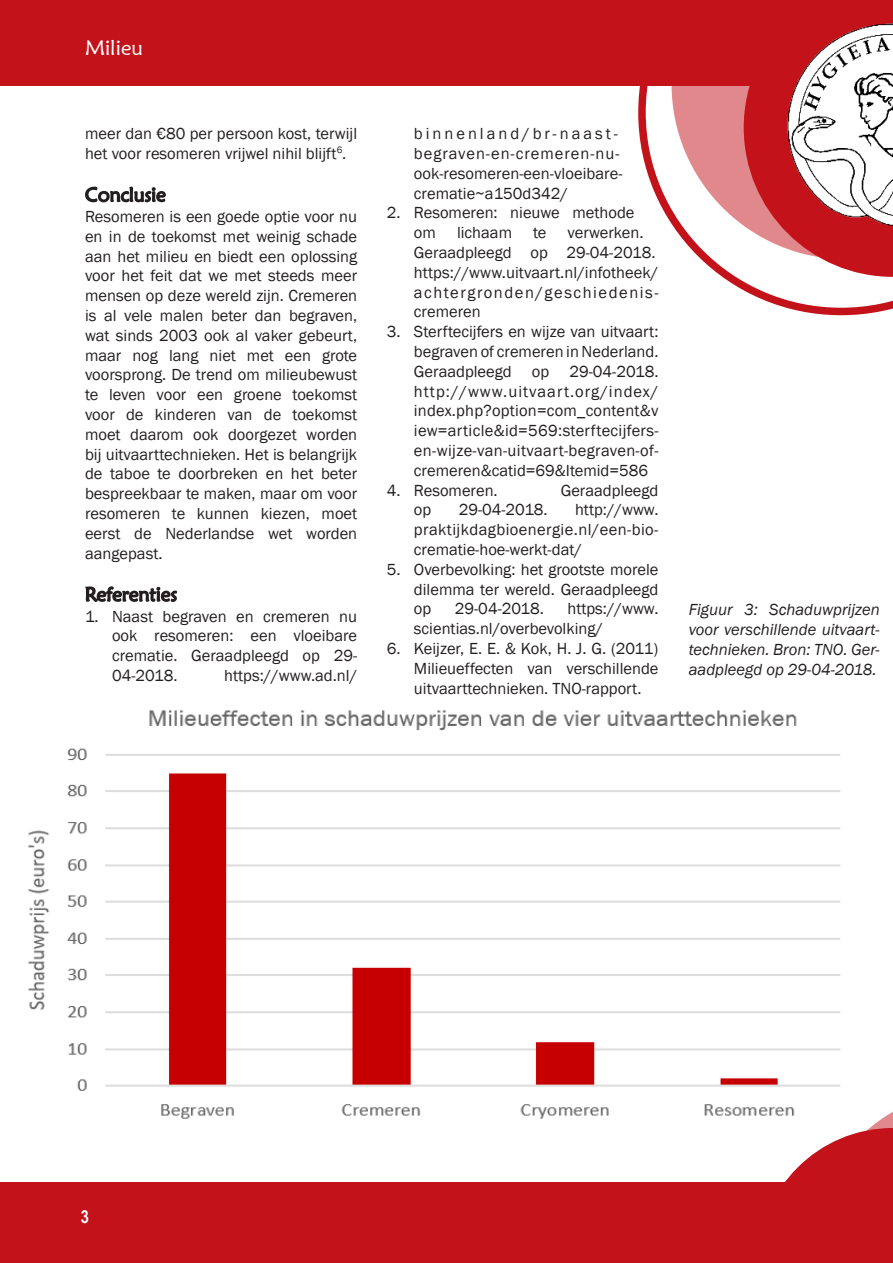
<style>
.page{position:relative;width:893px;height:1263px;background:#fff}
.page>*{position:absolute;margin:0;border:0;box-sizing:border-box;transform-origin:0 0}
.t1{font:21px "Maiandra GD";color:#fff}
.t2{font:700 18px "Arial Narrow";color:#fff}
.t3{font:16.5px/19.8px "Franklin Gothic";color:#231f20;text-align:justify}
.t4{font:italic 16.5px/19.8px "Franklin Gothic";color:#231f20;text-align:justify}
</style>
<div class="page">
<svg style="left:638px;top:85px;width:255px;height:230px"></svg>
<svg style="left:671px;top:85px;width:73px;height:174px;fill:#e1888c"></svg>
<svg style="left:744px;top:85px;width:149px;height:192px"></svg>
<div style="left:0;top:0;width:893px;height:85px;background:#c4121a"></div>
<div style="left:0;top:1182px;width:893px;height:81px;background:#c4121a"></div>
<svg style="left:85px;top:186px;width:81px;height:17px"></svg>
<svg style="left:85px;top:586px;width:92px;height:16px"></svg>
<img style="left:766px;top:23px;width:127px;height:209px">
<svg style="left:785px;top:1112px;width:108px;height:70px"></svg>
<img style="left:28px;top:710px;width:831px;height:418px">
<p class="t1" style="left:85px;top:35px;width:59px">Milieu</p>
<p class="t3" style="left:85px;top:124px;width:274px">meer dan €80 per persoon kost, terwijl het voor resomeren vrijwel nihil blijft<sup>6</sup>.</p>
<p class="t3" style="left:85px;top:207px;width:274px">Resomeren is een goede optie voor nu en in de toekomst met weinig schade aan het milieu en biedt een oplossing voor het feit dat we met steeds meer mensen op deze wereld zijn. Cremeren is al vele malen beter dan begraven, wat sinds 2003 ook al vaker gebeurt, maar nog lang niet met een grote voorsprong. De trend om milieubewust te leven voor een groene toekomst voor de kinderen van de toekomst moet daarom ook doorgezet worden bij uitvaarttechnieken. Het is belangrijk de taboe te doorbreken en het beter bespreekbaar te maken, maar om voor resomeren te kunnen kiezen, moet eerst de Nederlandse wet worden aangepast.</p>
<p class="t3" style="left:112px;top:606px;width:247px;text-indent:-27px">1. Naast begraven en cremeren nu ook resomeren: een vloeibare crematie. Geraadpleegd op 29- 04-2018.</p>
<p class="t3" style="left:224px;top:666px;width:135px">https://www.ad.nl/</p>
<p class="t3" style="left:414px;top:124px;width:210px;text-align:left">binnenland/br-naast&shy;begraven-en-cremeren-nu&shy;ook-resomeren-een-vloeibare&shy;crematie~a150d342/</p>
<p class="t3" style="left:414px;top:203px;width:222px;text-indent:-27px">2. Resomeren: nieuwe methode om</p>
<p class="t3" style="left:414px;top:223px;width:246px;text-align:left;text-indent:154px">verwerken.<br>Geraadpleegd op 29-04-2018. https://www.uitvaart.nl/infotheek/ achtergronden/geschiedenis&shy;cremeren</p>
<p class="t3" style="left:414px;top:322px;width:246px;text-indent:-27px">3. Sterftecijfers en wijze van uitvaart: begraven of cremeren in Nederland.<br>Geraadpleegd op 29-04-2018. http://www.uitvaart.org/index/ index.php?option=com_content&amp;v iew=article&amp;id=569:sterftecijfers&shy;en-wijze-van-uitvaart-begraven-of&shy;cremeren&amp;catid=69&amp;Itemid=586</p>
<p class="t3" style="left:387px;top:480px;width:112px">4. Resomeren.</p>
<p class="t3" style="left:561px;top:480px;width:99px">Geraadpleegd</p>
<p class="t3" style="left:414px;top:500px;width:19px">op</p>
<p class="t3" style="left:459px;top:500px;width:91px">29-04-2018.</p>
<p class="t3" style="left:457px;top:223px;width:57px">lichaam</p>
<p class="t3" style="left:533px;top:223px;width:15px">te</p>
<p class="t3" style="left:414px;top:500px;width:246px;text-indent:161px">http://www. praktijkdagbioenergie.nl/een-bio&shy;crematie-hoe-werkt-dat/</p>
<p class="t3" style="left:414px;top:560px;width:246px;text-indent:-27px">5. Overbevolking: het grootste morele dilemma ter wereld. Geraadpleegd op</p>
<p class="t3" style="left:455px;top:599px;width:91px">29-04-2018.</p>
<p class="t3" style="left:414px;top:599px;width:246px;text-indent:153px">https://www. scientias.nl/overbevolking/</p>
<p class="t3" style="left:414px;top:639px;width:246px;text-indent:-27px">6. Keijzer, E. E. &amp; Kok, H. J. G. (2011)<br>Milieueffecten van verschillende uitvaarttechnieken. TNO-rapport.</p>
<p class="t4" style="left:689px;top:600px;width:192px">Figuur 3: Schaduwprijzen voor verschillende uitvaart&shy;technieken. Bron: TNO. Ger&shy;aadpleegd op 29-04-2018.</p>
<p class="t2" style="left:81px;top:1203px;width:10px">3</p>
</div>
